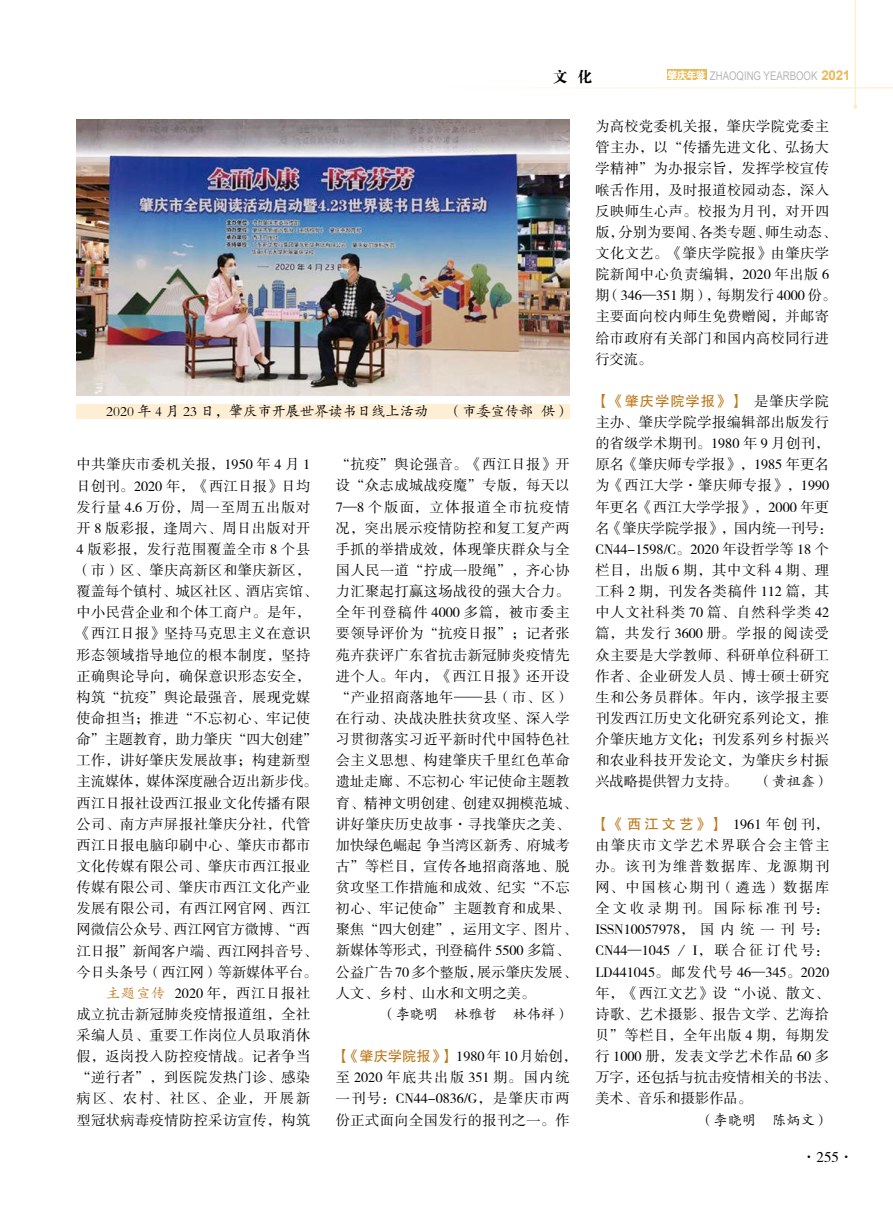
<style>
.page{position:relative;width:893px;height:1212px;background:#fff}
.page>*{position:absolute;margin:0;border:0;box-sizing:border-box;transform-origin:0 0}
.t1{font:15px "FZSSK GBK1 0";color:#000}
.t2{font:15px "FZDBSK GBK1 0";color:#000}
.t3{font:14.25px/21.1px "FZSSK GBK1 0";letter-spacing:.03em;color:#000}
.t4{font:14.25px "FZSSK GBK1 0";color:#000}
.t5{font:14.25px "FZKTK GBK1 0";color:#000}
.t6{font:14.25px "FZSSK GBK1 0";letter-spacing:.05em;color:#000}
.t7{font:14.25px "FZHTK GBK1 0";letter-spacing:.065em;color:#bd771a}
.t8{font:14.25px "FZSSK GBK1 0";letter-spacing:.06em;color:#000}
.t9{font:14.25px "FZSSK GBK1 0";letter-spacing:.055em;color:#000}
.t10{font:14.25px "FZSSK GBK1 0";letter-spacing:.14em;color:#000}
.t11{font:12px "Arial";color:#b5b6b6;scale:.8 1}
.s1{font-family:"FZDHTK GBK1 0";font-size:10.5px;color:#fff}
.s2{font-weight:700;font-size:13.5px;color:#e8bb5a}
.s3{font-family:"FZKTK GBK1 0";color:#bd771a}
.s4{font-family:"FZHTK GBK1 0";color:#bd771a}
.s5{font-family:"FZSSK GBK1 0";color:#000}
</style>
<div class="page">
<img style="left:77px;top:119px;width:493px;height:276px">
<div style="left:77px;top:404px;width:493px;height:14px;background:#feefd4"></div>
<hr style="left:855px;top:0;width:1px;height:107px;background:#feebbe">
<div style="left:667px;top:70px;width:39px;height:10px;background:#e8bb5a"></div>
<hr style="left:412px;top:87px;width:481px;height:1px;background:#feebbe">
<p class="t2" style="left:552px;top:69px;width:41px">文 化</p>
<p class="t11" style="left:667px;top:67px;width:230px"><span class="s1">肇庆年鉴</span> ZHAOQING YEARBOOK <span class="s2">2021</span></p>
<p class="t5" style="left:106px;top:404px;width:324px">2020 年 4 月 23 日，肇庆市开展世界读书日线上活动</p>
<p class="t5" style="left:448px;top:404px;width:123px">（市委宣传部 供）</p>
<p class="t6" style="left:77px;top:457px;width:235px">中共肇庆市委机关报，1950 年 4 月 1</p>
<p class="t3" style="left:77px;top:476px;width:235px">日创刊。2020 年，《西江日报》日均</p>
<p class="t8" style="left:77px;top:499px;width:235px">发行量 4.6 万份，周一至周五出版对</p>
<p class="t3" style="left:77px;top:518px;width:235px">开 8 版彩报，逢周六、周日出版对开</p>
<p class="t9" style="left:77px;top:542px;width:235px">4 版彩报，发行范围覆盖全市 8 个县</p>
<p class="t3" style="left:77px;top:560px;width:235px">（市）区、肇庆高新区和肇庆新区，</p>
<p class="t4" style="left:77px;top:584px;width:242px">覆盖每个镇村、城区社区、酒店宾馆、</p>
<p class="t3" style="left:77px;top:603px;width:235px">中小民营企业和个体工商户。是年，</p>
<p class="t3" style="left:77px;top:624px;width:235px">《西江日报》坚持马克思主义在意识</p>
<p class="t3" style="left:77px;top:645px;width:235px">形态领域指导地位的根本制度，坚持</p>
<p class="t3" style="left:77px;top:666px;width:235px">正确舆论导向，确保意识形态安全，</p>
<p class="t3" style="left:77px;top:687px;width:235px">构筑“抗疫”舆论最强音，展现党媒</p>
<p class="t3" style="left:77px;top:708px;width:235px">使命担当；推进“不忘初心、牢记使</p>
<p class="t4" style="left:77px;top:732px;width:242px">命”主题教育，助力肇庆“四大创建”</p>
<p class="t3" style="left:77px;top:750px;width:235px">工作，讲好肇庆发展故事；构建新型</p>
<p class="t4" style="left:77px;top:774px;width:242px">主流媒体，媒体深度融合迈出新步伐。</p>
<p class="t3" style="left:77px;top:793px;width:235px">西江日报社设西江报业文化传播有限</p>
<p class="t3" style="left:77px;top:814px;width:235px">公司、南方声屏报社肇庆分社，代管</p>
<p class="t3" style="left:77px;top:835px;width:235px">西江日报电脑印刷中心、肇庆市都市</p>
<p class="t3" style="left:77px;top:856px;width:235px">文化传媒有限公司、肇庆市西江报业</p>
<p class="t3" style="left:77px;top:877px;width:235px">传媒有限公司、肇庆市西江文化产业</p>
<p class="t3" style="left:77px;top:898px;width:235px">发展有限公司，有西江网官网、西江</p>
<p class="t4" style="left:77px;top:922px;width:235px">网微信公众号、西江网官方微博、“西</p>
<p class="t4" style="left:77px;top:943px;width:242px">江日报”新闻客户端、西江网抖音号、</p>
<p class="t4" style="left:77px;top:964px;width:242px">今日头条号（西江网）等新媒体平台。</p>
<p class="t6" style="left:106px;top:985px;width:206px"><span class="s3">主题宣传</span> 2020 年，西江日报社</p>
<p class="t3" style="left:77px;top:1004px;width:235px">成立抗击新冠肺炎疫情报道组，全社</p>
<p class="t3" style="left:77px;top:1025px;width:235px">采编人员、重要工作岗位人员取消休</p>
<p class="t3" style="left:77px;top:1046px;width:235px">假，返岗投入防控疫情战。记者争当</p>
<p class="t3" style="left:77px;top:1067px;width:235px">“逆行者”，到医院发热门诊、感染</p>
<p class="t10" style="left:77px;top:1091px;width:235px">病区、农村、社区、企业，开展新</p>
<p class="t3" style="left:77px;top:1110px;width:235px">型冠状病毒疫情防控采访宣传，构筑</p>
<p class="t3" style="left:336px;top:455px;width:242px">“抗疫”舆论强音。《西江日报》开设“众志成城战疫魔”专版，每天以<br>7—8 个版面，立体报道全市抗疫情况，突出展示疫情防控和复工复产两手抓的举措成效，体现肇庆群众与全国人民一道“拧成一股绳”，齐心协力汇聚起打赢这场战役的强大合力。全年刊登稿件 4000 多篇，被市委主要领导评价为“抗疫日报”；记者张苑卉获评广东省抗击新冠肺炎疫情先进个人。年内，《西江日报》还开设“产业招商落地年——县（市、区）在行动、决战决胜扶贫攻坚、深入学习贯彻落实习近平新时代中国特色社会主义思想、构建肇庆千里红色革命遗址走廊、不忘初心 牢记使命主题教育、精神文明创建、创建双拥模范城、讲好肇庆历史故事·寻找肇庆之美、加快绿色崛起 争当湾区新秀、府城考古”等栏目，宣传各地招商落地、脱贫攻坚工作措施和成效、纪实“不忘初心、牢记使命”主题教育和成果、聚焦“四大创建”，运用文字、图片、新媒体等形式，刊登稿件 5500 多篇、公益广告 70 多个整版，展示肇庆发展、人文、乡村、山水和文明之美。</p>
<p class="t5" style="left:381px;top:1006px;width:190px">（李晓明 林雅哲 林伟祥）</p>
<p class="t3" style="left:336px;top:1046px;width:242px"><span class="s4">【《肇庆学院报》】</span> 1980 年 10 月始创，至 2020 年底共出版 351 期。国内统一刊号：CN44-0836/G，是肇庆市两份正式面向全国发行的报刊之一。作</p>
<p class="t3" style="left:595px;top:116px;width:242px">为高校党委机关报，肇庆学院党委主管主办，以“传播先进文化、弘扬大学精神”为办报宗旨，发挥学校宣传喉舌作用，及时报道校园动态，深入反映师生心声。校报为月刊，对开四版，分别为要闻、各类专题、师生动态、文化文艺。《肇庆学院报》由肇庆学院新闻中心负责编辑，2020 年出版 6期（346—351 期），每期发行 4000 份。主要面向校内师生免费赠阅，并邮寄给市政府有关部门和国内高校同行进行交流。</p>
<p class="t7" style="left:595px;top:393px;width:235px">【《肇庆学院学报》】 <span class="s5">是肇庆学院</span></p>
<p class="t3" style="left:595px;top:412px;width:239px">主办、肇庆学院学报编辑部出版发行的省级学术期刊。1980 年 9 月创刊，原名《肇庆师专学报》，1985 年更名为《西江大学·肇庆师专报》，1990年更名《西江大学学报》，2000 年更名《肇庆学院学报》，国内统一刊号：<br>CN44-1598/C。2020 年设哲学等 18 个栏目，出版 6 期，其中文科 4 期、理工科 2 期，刊发各类稿件 112 篇，其中人文社科类 70 篇、自然科学类 42篇，共发行 3600 册。学报的阅读受众主要是大学教师、科研单位科研工作者、企业研发人员、博士硕士研究生和公务员群体。年内，该学报主要刊发西江历史文化研究系列论文，推介肇庆地方文化；刊发系列乡村振兴和农业科技开发论文，为肇庆乡村振兴战略提供智力支持。</p>
<p class="t5" style="left:758px;top:774px;width:73px">（黄祖鑫）</p>
<p class="t7" style="left:595px;top:816px;width:235px">【《西江文艺》】 <span class="s5">1961 年创刊，</span></p>
<p class="t3" style="left:595px;top:835px;width:242px">由肇庆市文学艺术界联合会主管主办。该刊为维普数据库、龙源期刊网、中国核心期刊（遴选）数据库全文收录期刊。国际标准刊号：<br>ISSN10057978，国内统一刊号：<br>CN44—1045 ／ I，联合征订代号：<br>LD441045。邮发代号 46—345。2020年，《西江文艺》设“小说、散文、诗歌、艺术摄影、报告文学、艺海拾贝”等栏目，全年出版 4 期，每期发行 1000 册，发表文学艺术作品 60 多万字，还包括与抗击疫情相关的书法、美术、音乐和摄影作品。</p>
<p class="t5" style="left:699px;top:1112px;width:131px">（李晓明 陈炳文）</p>
<p class="t1" style="left:802px;top:1149px;width:54px">·255·</p>
</div>
